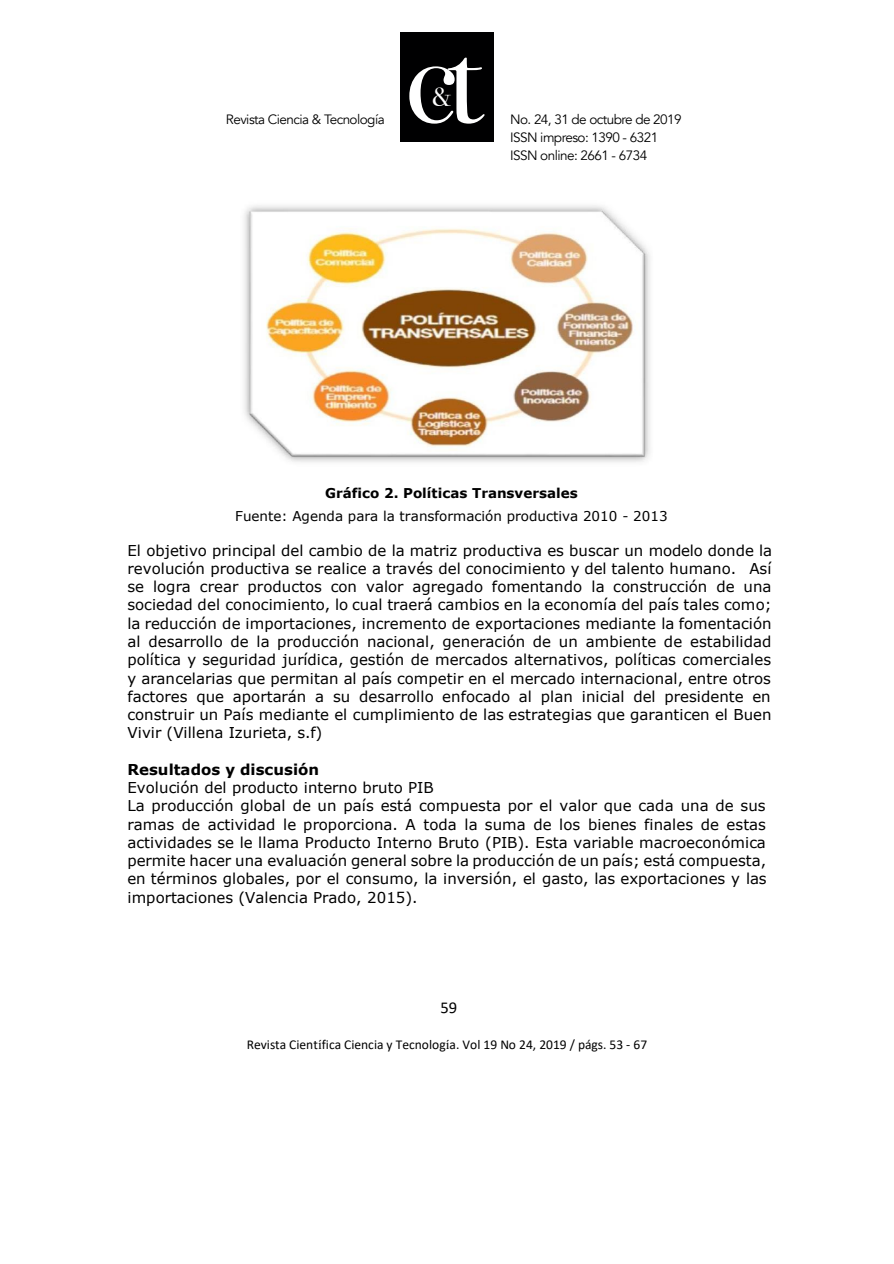
<style>
.page{position:relative;width:894px;height:1264px;background:#fff}
.page>*{position:absolute;margin:0;border:0;box-sizing:border-box;transform-origin:0 0}
.t1{font:26.4px "Bodoni Svty Two OSITCTT";color:#fff}
.t2{font:16.5px "Calibri";color:#000}
.t3{font:15px/18.3px "Verdana";color:#000;text-align:justify}
.t4{font:700 15px "Verdana";color:#000}
.t5{font:13.5px/18px "Avenir";letter-spacing:-.04em;color:#000001}
.t6{font:13.5px "Calibri";color:#000}
.t7{font:13.5px "Verdana";letter-spacing:.005em;color:#000}
.t8{font:700 13.5px "Verdana";color:#000}
.s1{font-family:"Times New Roman"}
</style>
<div class="page">
<img style="left:244px;top:205px;width:406px;height:257px">
<div style="left:400px;top:33px;width:93px;height:109px;background:#000001"></div>
<svg style="left:409px;top:58px;width:75px;height:66px"></svg>
<p class="t5" style="left:226px;top:111px;width:160px">Revista Ciencia &amp; Tecnología</p>
<h1 class="t1" style="left:432px;top:81px;width:21px">&amp;</h1>
<p class="t5" style="left:510px;top:111px;width:173px">No. 24, 31 de octubre de 2019</p>
<p class="t5" style="left:510px;top:129px;width:149px">ISSN impreso: 1390 - 6321<br>ISSN online: 2661 - 6734</p>
<p class="t8" style="left:325px;top:483px;width:254px">Gráfico 2. Políticas Transversales</p>
<p class="t7" style="left:235px;top:507px;width:434px">Fuente: Agenda para la transformación productiva 2010 - 2013</p>
<p class="t3" style="left:127px;top:540px;width:646px">El objetivo principal del cambio de la matriz productiva es buscar un modelo donde la revolución productiva se realice a través del conocimiento y del talento humano. Así se logra crear productos con valor agregado fomentando la construcción de una sociedad del conocimiento, lo cual traerá cambios en la economía del país tales como; la reducción de importaciones, incremento de exportaciones mediante la fomentación al desarrollo de la producción nacional, generación de un ambiente de estabilidad política y seguridad jurídica, gestión de mercados alternativos, políticas comerciales y arancelarias que permitan al país competir en el mercado internacional, entre otros factores que aportarán a su desarrollo enfocado al plan inicial del presidente en construir un País mediante el cumplimiento de las estrategias que garanticen el Buen Vivir (Villena Izurieta, s.f)</p>
<p class="t4" style="left:127px;top:758px;width:193px">Resultados y discusión</p>
<p class="t3" style="left:127px;top:778px;width:640px;text-align:left">Evolución del producto interno bruto PIB<br>La producción global de un país está compuesta por el valor que cada una de sus ramas de actividad le proporciona. A toda la suma de los bienes finales de estas actividades se le llama Producto Interno Bruto (PIB). Esta variable macroeconómica permite hacer una evaluación general sobre la producción de un país; está compuesta, en términos globales, por el consumo, la inversión, el gasto, las exportaciones y las importaciones (Valencia Prado, 2015).</p>
<p class="t2" style="left:440px;top:995px;width:18px">59</p>
<p class="t6" style="left:247px;top:1034px;width:402px">Revista Cient<span class="s1">í</span>fica Ciencia y Tecnolog<span class="s1">í</span>a. Vol 19 No 24, 2019 / págs. 53 - 67</p>
</div>
